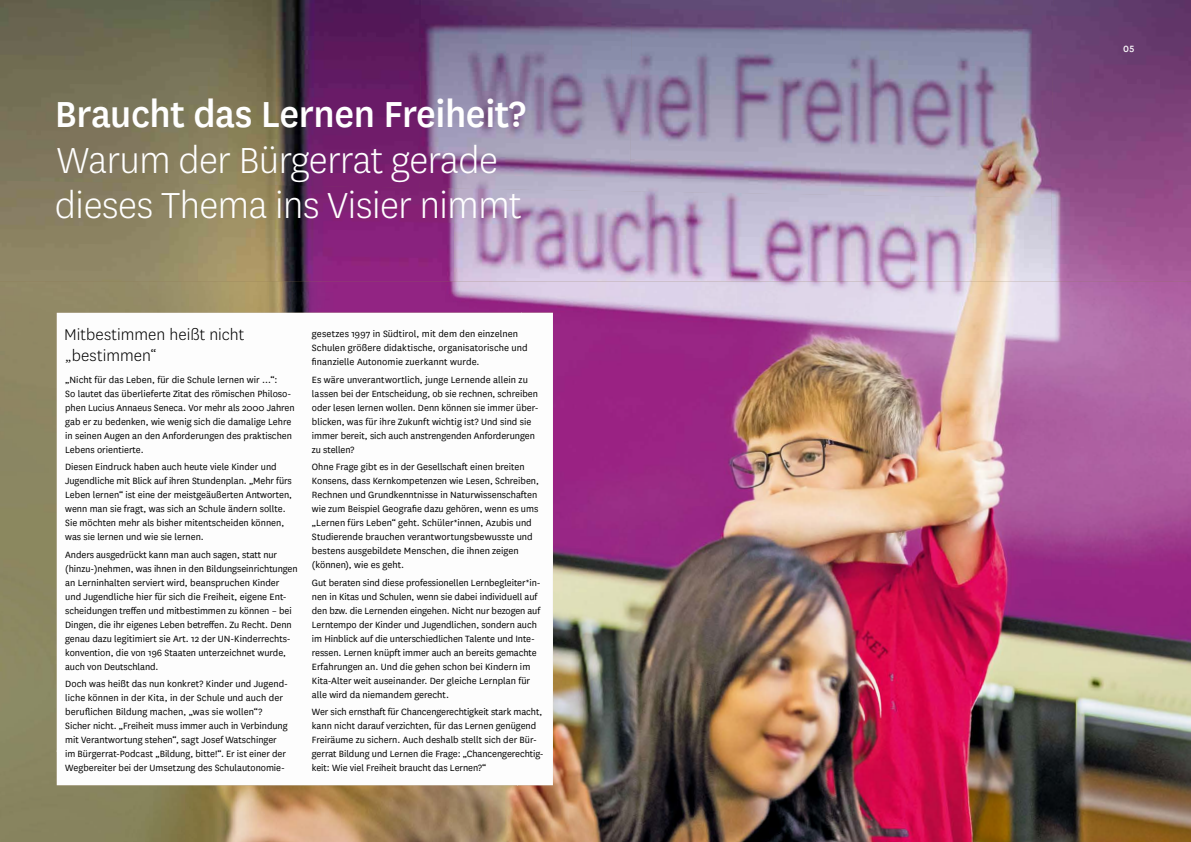
<style>
.page{position:relative;width:1191px;height:842px;background:#fff}
.page>*{position:absolute;margin:0;border:0;box-sizing:border-box;transform-origin:0 0}
.t1{font:300 42px/45.5px "National";letter-spacing:-.01em;color:#fff}
.t2{font:500 42px "National";letter-spacing:-.01em;color:#fff}
.t3{font:300 18px/21px "National";letter-spacing:.005em;color:#000}
.t4{font:10.5px/14px "National";color:#000}
.t5{font:500 10.5px "National";color:#fff}
</style>
<div class="page">
<img style="left:0;top:281px;width:1191px;height:561px">
<img style="left:0;top:0;width:209px;height:181px">
<img style="left:209px;top:0;width:210px;height:181px">
<img style="left:419px;top:0;width:211px;height:188px">
<img style="left:630px;top:0;width:210px;height:188px">
<img style="left:840px;top:0;width:210px;height:196px">
<img style="left:1050px;top:0;width:141px;height:281px">
<img style="left:0;top:181px;width:455px;height:100px">
<img style="left:453px;top:188px;width:458px;height:93px">
<img style="left:910px;top:196px;width:141px;height:85px">
<img style="left:57px;top:313px;width:460px;height:437px">
<img style="left:517px;top:313px;width:36px;height:472px">
<img style="left:57px;top:750px;width:461px;height:35px">
<h1 class="t2" style="left:55px;top:86px;width:473px">Braucht das Lernen Freiheit?</h1>
<h1 class="t1" style="left:55px;top:136px;width:468px">Warum der Bürgerrat gerade dieses Thema ins Visier nimmt</h1>
<h2 class="t3" style="left:64px;top:324px;width:182px">Mitbestimmen heißt nicht „bestimmen“</h2>
<p class="t4" style="left:65px;top:372px;width:231px">„Nicht für das Leben, für die Schule lernen wir …“:<br>So lautet das überlieferte Zitat des römischen Philoso&shy;phen Lucius Annaeus Seneca. Vor mehr als 2000 Jahren gab er zu bedenken, wie wenig sich die damalige Lehre in seinen Augen an den Anforderungen des praktischen Lebens orientierte.</p>
<p class="t4" style="left:65px;top:460px;width:228px">Diesen Eindruck haben auch heute viele Kinder und Jugendliche mit Blick auf ihren Stundenplan. „Mehr fürs Leben lernen“ ist eine der meistgeäußerten Antworten, wenn man sie fragt, was sich an Schule ändern sollte.<br>Sie möchten mehr als bisher mitentscheiden können, was sie lernen und wie sie lernen.</p>
<p class="t4" style="left:65px;top:547px;width:234px">Anders ausgedrückt kann man auch sagen, statt nur (hinzu-)nehmen, was ihnen in den Bildungseinrichtungen an Lerninhalten serviert wird, beanspruchen Kinder und Jugendliche hier für sich die Freiheit, eigene Ent&shy;scheidungen treffen und mitbestimmen zu können – bei Dingen, die ihr eigenes Leben betreffen. Zu Recht. Denn genau dazu legitimiert sie Art. 12 der UN-Kinderrechts&shy;konvention, die von 196 Staaten unterzeichnet wurde, auch von Deutschland.</p>
<p class="t4" style="left:65px;top:677px;width:224px">Doch was heißt das nun konkret? Kinder und Jugend&shy;liche können in der Kita, in der Schule und auch der beruflichen Bildung machen, „was sie wollen“?<br>Sicher nicht. „Freiheit muss immer auch in Verbindung mit Verantwortung stehen“, sagt Josef Watschinger im Bürgerrat-Podcast „Bildung, bitte!“. Er ist einer der Wegbereiter bei der Umsetzung des Schulautonomie-</p>
<p class="t4" style="left:312px;top:327px;width:217px">gesetzes 1997 in Südtirol, mit dem den einzelnen<br>Schulen größere didaktische, organisatorische und finanzielle Autonomie zuerkannt wurde.</p>
<p class="t4" style="left:312px;top:372px;width:228px">Es wäre unverantwortlich, junge Lernende allein zu lassen bei der Entscheidung, ob sie rechnen, schreiben oder lesen lernen wollen. Denn können sie immer über&shy;blicken, was für ihre Zukunft wichtig ist? Und sind sie immer bereit, sich auch anstrengenden Anforderungen zu stellen?</p>
<p class="t4" style="left:312px;top:460px;width:229px">Ohne Frage gibt es in der Gesellschaft einen breiten Konsens, dass Kernkompetenzen wie Lesen, Schreiben, Rechnen und Grundkenntnisse in Naturwissenschaften wie zum Beispiel Geografie dazu gehören, wenn es ums „Lernen fürs Leben“ geht. Schüler*innen, Azubis und Studierende brauchen verantwortungsbewusste und bestens ausgebildete Menschen, die ihnen zeigen (können), wie es geht.</p>
<p class="t4" style="left:312px;top:575px;width:230px">Gut beraten sind diese professionellen Lernbegleiter*in&shy;nen in Kitas und Schulen, wenn sie dabei individuell auf den bzw. die Lernenden eingehen. Nicht nur bezogen auf Lerntempo der Kinder und Jugendlichen, sondern auch im Hinblick auf die unterschiedlichen Talente und Inte&shy;ressen. Lernen knüpft immer auch an bereits gemachte Erfahrungen an. Und die gehen schon bei Kindern im Kita-Alter weit auseinander. Der gleiche Lernplan für alle wird da niemandem gerecht.</p>
<p class="t4" style="left:312px;top:705px;width:233px">Wer sich ernsthaft für Chancengerechtigkeit stark macht, kann nicht darauf verzichten, für das Lernen genügend Freiräume zu sichern. Auch deshalb stellt sich der Bür&shy;gerrat Bildung und Lernen die Frage: „Chancengerechtig&shy;keit: Wie viel Freiheit braucht das Lernen?“</p>
<p class="t5" style="left:1123px;top:41px;width:13px">05</p>
</div>
